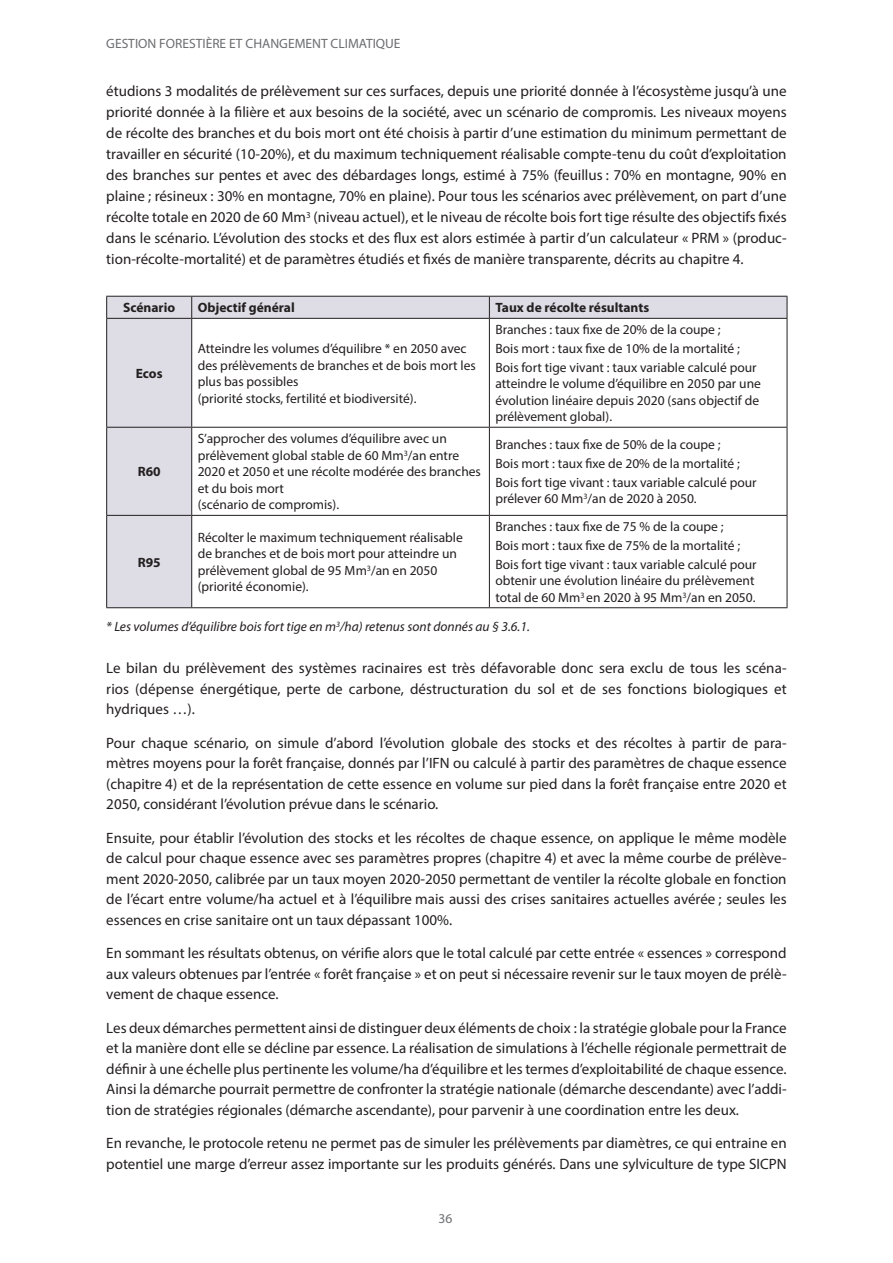
<style>
.page{position:relative;width:893px;height:1263px;background:#fff}
.page>*{position:absolute;margin:0;border:0;box-sizing:border-box;transform-origin:0 0}
.body{font:15px/20.5px "Myriad Pro";color:#231f20;text-align:justify}
.body_table{font:13.5px/16.5px "Myriad Pro";color:#231f20}
.figure_caption{font:italic 13.5px "Myriad Pro";color:#231f20}
.body_table_header{font:700 13.5px "Myriad Pro";color:#231f20}
.t1{font:13.5px "Myriad Pro";color:#6c6d70}
</style>
<div class="page">
<svg style="left:107px;top:297px;width:680px;height:310px"></svg>
<svg style="left:191px;top:297px;width:1px;height:21px"></svg>
<svg style="left:489px;top:297px;width:1px;height:21px"></svg>
<hr style="left:106px;top:427px;width:86px;height:1px;background:#231f20">
<hr style="left:106px;top:515px;width:86px;height:1px;background:#231f20">
<hr style="left:489px;top:319px;width:1px;height:108px;background:#231f20">
<hr style="left:192px;top:427px;width:297px;height:1px;background:#231f20">
<hr style="left:489px;top:427px;width:298px;height:1px;background:#231f20">
<hr style="left:489px;top:428px;width:1px;height:87px;background:#231f20">
<hr style="left:192px;top:515px;width:297px;height:1px;background:#231f20">
<hr style="left:489px;top:515px;width:298px;height:1px;background:#231f20">
<hr style="left:489px;top:516px;width:1px;height:91px;background:#231f20">
<hr style="left:106px;top:296px;width:86px;height:1px;background:#231f20">
<svg style="left:106px;top:297px;width:1px;height:21px"></svg>
<hr style="left:192px;top:296px;width:297px;height:1px;background:#231f20">
<hr style="left:489px;top:296px;width:298px;height:1px;background:#231f20">
<svg style="left:787px;top:297px;width:1px;height:21px"></svg>
<hr style="left:106px;top:318px;width:86px;height:1px;background:#231f20">
<hr style="left:106px;top:319px;width:1px;height:108px;background:#231f20">
<hr style="left:106px;top:428px;width:1px;height:87px;background:#231f20">
<hr style="left:106px;top:516px;width:1px;height:91px;background:#231f20">
<hr style="left:106px;top:607px;width:86px;height:1px;background:#231f20">
<hr style="left:192px;top:318px;width:297px;height:1px;background:#231f20">
<hr style="left:191px;top:319px;width:1px;height:108px;background:#231f20">
<hr style="left:489px;top:318px;width:298px;height:1px;background:#231f20">
<hr style="left:787px;top:319px;width:1px;height:108px;background:#231f20">
<hr style="left:191px;top:428px;width:1px;height:87px;background:#231f20">
<hr style="left:787px;top:428px;width:1px;height:87px;background:#231f20">
<hr style="left:191px;top:516px;width:1px;height:91px;background:#231f20">
<hr style="left:787px;top:516px;width:1px;height:91px;background:#231f20">
<hr style="left:192px;top:607px;width:297px;height:1px;background:#231f20">
<hr style="left:489px;top:607px;width:298px;height:1px;background:#231f20">
<p class="t1" style="left:106px;top:36px;width:296px">GESTION FORESTIÈRE ET CHANGEMENT CLIMATIQUE</p>
<p class="body" style="left:106px;top:81px;width:682px;line-height:21px">étudions 3 modalités de prélèvement sur ces surfaces, depuis une priorité donnée à l’écosystème jusqu’à une priorité donnée à la filière et aux besoins de la société, avec un scénario de compromis. Les niveaux moyens de récolte des branches et du bois mort ont été choisis à partir d’une estimation du minimum permettant de travailler en sécurité (10-20%), et du maximum techniquement réalisable compte-tenu du coût d’exploitation des branches sur pentes et avec des débardages longs, estimé à 75% (feuillus : 70% en montagne, 90% en plaine ; résineux : 30% en montagne, 70% en plaine). Pour tous les scénarios avec prélèvement, on part d’une récolte totale en 2020 de 60 Mm<sup>3</sup> (niveau actuel), et le niveau de récolte bois fort tige résulte des objectifs fixés dans le scénario. L’évolution des stocks et des flux est alors estimée à partir d’un calculateur « PRM » (produc&shy;tion-récolte-mortalité) et de paramètres étudiés et fixés de manière transparente, décrits au chapitre 4.</p>
<p class="body_table_header" style="left:123px;top:299px;width:54px">Scénario</p>
<p class="body_table_header" style="left:198px;top:299px;width:99px">Objectif général</p>
<p class="body_table_header" style="left:495px;top:299px;width:155px">Taux de récolte résultants</p>
<p class="body_table_header" style="left:136px;top:364px;width:28px">Ecos</p>
<p class="body_table_header" style="left:138px;top:463px;width:24px">R60</p>
<p class="body_table" style="left:198px;top:340px;width:280px">Atteindre les volumes d’équilibre * en 2050 avec des prélèvements de branches et de bois mort les plus bas possibles<br>(priorité stocks, fertilité et biodiversité).</p>
<p class="body_table" style="left:495px;top:321px;width:227px">Branches : taux fixe de 20% de la coupe ;</p>
<p class="body_table" style="left:495px;top:340px;width:246px">Bois mort : taux fixe de 10% de la mortalité ;</p>
<p class="body_table" style="left:495px;top:359px;width:267px">Bois fort tige vivant : taux variable calculé pour atteindre le volume d’équilibre en 2050 par une évolution linéaire depuis 2020 (sans objectif de prélèvement global).</p>
<p class="body_table" style="left:198px;top:430px;width:285px">S’approcher des volumes d’équilibre avec un prélèvement global stable de 60 Mm<sup>3</sup>/an entre 2020 et 2050 et une récolte modérée des branches et du bois mort<br>(scénario de compromis).</p>
<p class="body_table" style="left:495px;top:436px;width:227px">Branches : taux fixe de 50% de la coupe ;</p>
<p class="body_table" style="left:495px;top:455px;width:246px">Bois mort : taux fixe de 20% de la mortalité ;</p>
<p class="body_table" style="left:495px;top:474px;width:263px">Bois fort tige vivant : taux variable calculé pour prélever 60 Mm<sup>3</sup>/an de 2020 à 2050.</p>
<p class="body_table" style="left:495px;top:518px;width:230px">Branches : taux fixe de 75 % de la coupe ;</p>
<p class="body_table" style="left:495px;top:537px;width:246px">Bois mort : taux fixe de 75% de la mortalité ;</p>
<p class="body_table" style="left:495px;top:556px;width:263px">Bois fort tige vivant : taux variable calculé pour obtenir une évolution linéaire du prélèvement total de 60 Mm<sup>3</sup> en 2020 à 95 Mm<sup>3</sup>/an en 2050.</p>
<p class="figure_caption" style="left:106px;top:618px;width:424px">* Les volumes d’équilibre bois fort tige en m<sup>3</sup>/ha) retenus sont donnés au § 3.6.1.</p>
<p class="body" style="left:106px;top:658px;width:682px">Le bilan du prélèvement des systèmes racinaires est très défavorable donc sera exclu de tous les scéna&shy;rios (dépense énergétique, perte de carbone, déstructuration du sol et de ses fonctions biologiques et hydriques …).</p>
<p class="body" style="left:106px;top:732px;width:682px">Pour chaque scénario, on simule d’abord l’évolution globale des stocks et des récoltes à partir de para&shy;mètres moyens pour la forêt française, donnés par l’IFN ou calculé à partir des paramètres de chaque essence (chapitre 4) et de la représentation de cette essence en volume sur pied dans la forêt française entre 2020 et 2050, considérant l’évolution prévue dans le scénario.</p>
<p class="body" style="left:106px;top:827px;width:682px">Ensuite, pour établir l’évolution des stocks et les récoltes de chaque essence, on applique le même modèle de calcul pour chaque essence avec ses paramètres propres (chapitre 4) et avec la même courbe de prélève&shy;ment 2020-2050, calibrée par un taux moyen 2020-2050 permettant de ventiler la récolte globale en fonction de l’écart entre volume/ha actuel et à l’équilibre mais aussi des crises sanitaires actuelles avérée ; seules les essences en crise sanitaire ont un taux dépassant 100%.</p>
<p class="body" style="left:106px;top:942px;width:682px">En sommant les résultats obtenus, on vérifie alors que le total calculé par cette entrée « essences » correspond aux valeurs obtenues par l’entrée « forêt française » et on peut si nécessaire revenir sur le taux moyen de prélè&shy;vement de chaque essence.</p>
<p class="body" style="left:106px;top:1017px;width:682px">Les deux démarches permettent ainsi de distinguer deux éléments de choix : la stratégie globale pour la France et la manière dont elle se décline par essence. La réalisation de simulations à l’échelle régionale permettrait de définir à une échelle plus pertinente les volume/ha d’équilibre et les termes d’exploitabilité de chaque essence.<br>Ainsi la démarche pourrait permettre de confronter la stratégie nationale (démarche descendante) avec l’addi&shy;tion de stratégies régionales (démarche ascendante), pour parvenir à une coordination entre les deux.</p>
<p class="body" style="left:106px;top:1132px;width:682px">En revanche, le protocole retenu ne permet pas de simuler les prélèvements par diamètres, ce qui entraine en potentiel une marge d’erreur assez importante sur les produits générés. Dans une sylviculture de type SICPN</p>
<p class="body_table" style="left:198px;top:529px;width:267px">Récolter le maximum techniquement réalisable de branches et de bois mort pour atteindre un prélèvement global de 95 Mm<sup>3</sup>/an en 2050 (priorité économie).</p>
<p class="body_table_header" style="left:138px;top:553px;width:24px">R95</p>
<p class="t1" style="left:439px;top:1210px;width:15px">36</p>
</div>
